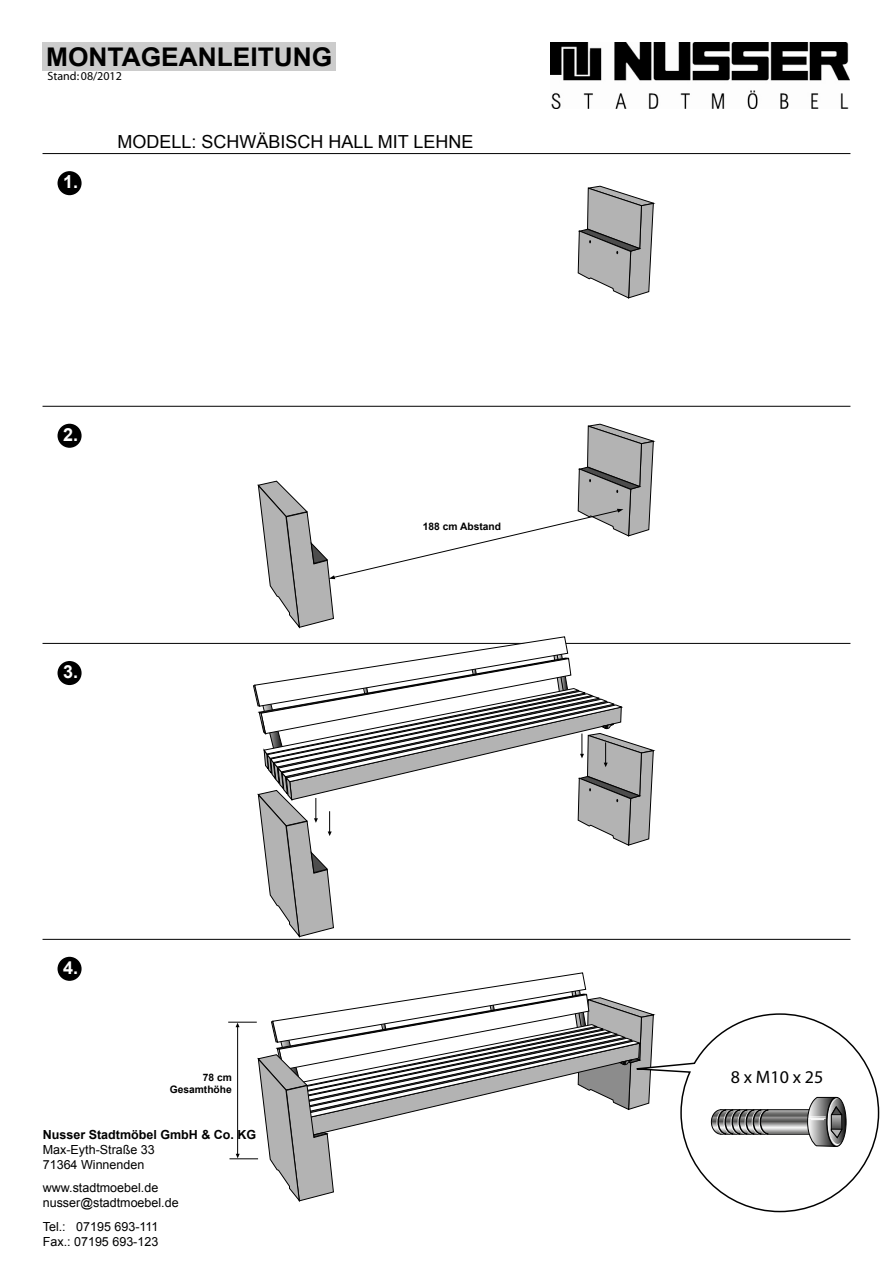
<style>
.page{position:relative;width:893px;height:1263px;background:#fff}
.page>*{position:absolute;margin:0;border:0;box-sizing:border-box;transform-origin:0 0}
.t1{font:700 25.8px "Arial";color:#000}
.t2{font:18px "Arial";color:#000}
.t3{font:700 18px "Arial";color:#fff}
.t4{font:18px "Myriad";color:#000}
.t5{font:12.45px/15px "Arial";color:#000}
.t6{font:700 12.45px "Arial";color:#000}
.t7{font:12px "Myriad";color:#000}
.t8{font:700 10.2px/12.3px "Arial";color:#000;text-align:right}
</style>
<div class="page">
<hr style="left:43px;top:406px;width:807px;height:1px;background:#000">
<hr style="left:43px;top:153px;width:807px;height:1px;background:#000">
<hr style="left:43px;top:643px;width:807px;height:1px;background:#000">
<hr style="left:43px;top:939px;width:807px;height:1px;background:#000">
<div style="left:58px;top:957px;width:24px;height:24px;background:#000;border-radius:50%"></div>
<div style="left:58px;top:661px;width:24px;height:24px;background:#000;border-radius:50%"></div>
<div style="left:58px;top:424px;width:24px;height:24px;background:#000;border-radius:50%"></div>
<div style="left:58px;top:171px;width:24px;height:24px;background:#000;border-radius:50%"></div>
<svg style="left:656px;top:1013px;width:224px;height:200px"></svg>
<svg style="left:228px;top:972px;width:428px;height:230px"></svg>
<svg style="left:578px;top:186px;width:78px;height:113px"></svg>
<svg style="left:257px;top:423px;width:399px;height:206px"></svg>
<svg style="left:253px;top:636px;width:403px;height:302px"></svg>
<svg style="left:711px;top:1095px;width:135px;height:58px"></svg>
<div style="left:43px;top:42px;width:293px;height:28px;background:#ccc"></div>
<img style="left:550px;top:43px;width:299px;height:66px">
<h1 class="t1" style="left:46px;top:40px;width:288px">MONTAGEANLEITUNG</h1>
<p class="t7" style="left:48px;top:70px;width:76px">Stand: 08/2012</p>
<h2 class="t3" style="left:63px;top:170px;width:17px">1.</h2>
<h2 class="t2" style="left:117px;top:130px;width:358px">MODELL: SCHWÄBISCH HALL MIT LEHNE</h2>
<h2 class="t3" style="left:63px;top:422px;width:17px">2.</h2>
<h2 class="t3" style="left:63px;top:660px;width:17px">3.</h2>
<p class="t8" style="left:423px;top:520px;width:80px">188 cm Abstand</p>
<h2 class="t3" style="left:63px;top:955px;width:17px">4.</h2>
<p class="t8" style="left:170px;top:1072px;width:64px">78 cm<br>Gesamthöhe</p>
<p class="t6" style="left:43px;top:1126px;width:215px">Nusser Stadtmöbel GmbH &amp; Co. KG</p>
<p class="t5" style="left:43px;top:1142px;width:114px">Max-Eyth-Straße 33<br>71364 Winnenden</p>
<p class="t5" style="left:43px;top:1180px;width:137px">www.stadtmoebel.de nusser@stadtmoebel.de</p>
<p class="t5" style="left:43px;top:1219px;width:117px">Tel.: 07195 693-111<br>Fax.: 07195 693-123</p>
<h2 class="t4" style="left:731px;top:1068px;width:94px">8 x M10 x 25</h2>
</div>
